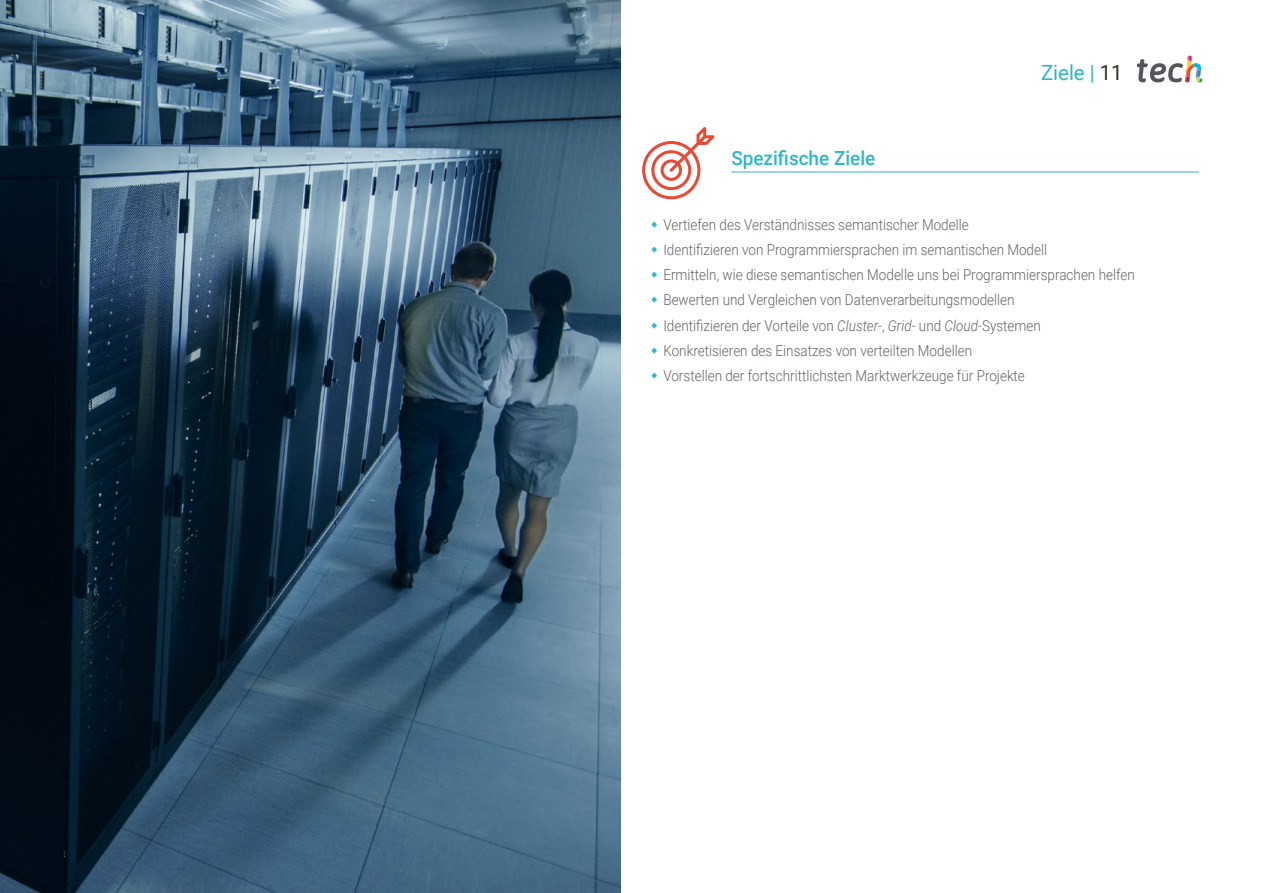
<style>
.page{position:relative;width:1263px;height:893px;background:#fff}
.page>*{position:absolute;margin:0;border:0;box-sizing:border-box;transform-origin:0 0}
.t1{font:21px "Roboto";color:#2db8c5}
.t2{font:500 19.5px "Roboto";color:#2db8c5}
.t3{font:300 15px/25.2px "Roboto";color:#61646a;scale:.9 1}
.s1{color:#312e20}
.s2{font-style:italic}
</style>
<div class="page">
<hr style="left:731px;top:172px;width:468px;height:1px;background:#2db8c5">
<svg style="left:642px;top:127px;width:72px;height:72px"></svg>
<img style="left:0;top:0;width:621px;height:893px">
<svg style="left:1137px;top:56px;width:65px;height:27px"></svg>
<h2 class="t2" style="left:731px;top:144px;width:145px">Spezifische Ziele</h2>
<h1 class="t1" style="left:1041px;top:57px;width:83px">Ziele | <span class="s1">11</span></h1>
<p class="t3" style="left:663px;top:211px;width:525px">Vertiefen des Verständnisses semantischer Modelle<br>Identifizieren von Programmiersprachen im semantischen Modell<br>Ermitteln, wie diese semantischen Modelle uns bei Programmiersprachen helfen Bewerten und Vergleichen von Datenverarbeitungsmodellen<br>Identifizieren der Vorteile von <span class="s2">Cluster-</span>, <span class="s2">Grid</span>- und <span class="s2">Cloud</span>-Systemen<br>Konkretisieren des Einsatzes von verteilten Modellen<br>Vorstellen der fortschrittlichsten Marktwerkzeuge für Projekte</p>
</div>
